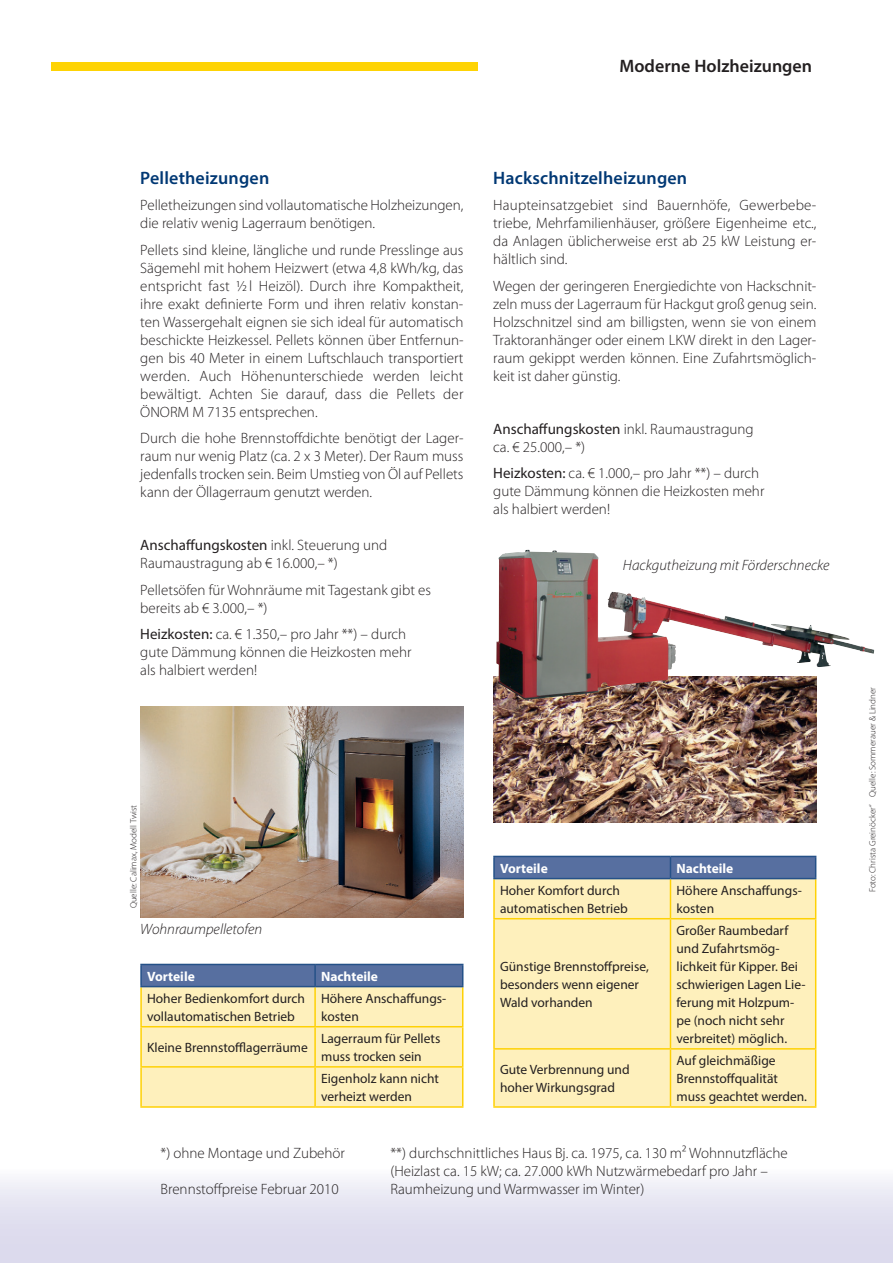
<style>
.page{position:relative;width:893px;height:1263px;background:#fff}
.page>*{position:absolute;margin:0;border:0;box-sizing:border-box;transform-origin:0 0}
.t1{font:600 18px "Myriad Pro";letter-spacing:.01em;color:#013874}
.t2{font:600 18px "Myriad Pro";color:#231f20}
.t3{font:300 15px/18px "Myriad Pro";color:#231f20}
.t4{font:italic 300 15px "Myriad Pro";color:#231f20}
.t5{font:13.5px/18px "Myriad Pro";color:#231f20}
.t6{font:700 13.5px "Myriad Pro";color:#fff}
.t7{font:300 9px "Myriad Pro";color:#231f20}
.s1{font-weight:400}
</style>
<div class="page">
<div style="left:495px;top:879px;width:320px;height:227px;background:#fef0bc"></div>
<hr style="left:493px;top:879px;width:2px;height:39px;background:#fed105">
<hr style="left:670px;top:879px;width:1px;height:39px;background:#fed105">
<hr style="left:815px;top:879px;width:1px;height:39px;background:#fed105">
<hr style="left:493px;top:918px;width:177px;height:1px;background:#fed105">
<hr style="left:493px;top:919px;width:2px;height:129px;background:#fed105">
<hr style="left:670px;top:918px;width:146px;height:1px;background:#fed105">
<hr style="left:670px;top:919px;width:1px;height:129px;background:#fed105">
<hr style="left:815px;top:919px;width:1px;height:129px;background:#fed105">
<hr style="left:493px;top:1048px;width:177px;height:1px;background:#fed105">
<hr style="left:493px;top:1049px;width:2px;height:57px;background:#fed105">
<hr style="left:670px;top:1048px;width:146px;height:1px;background:#fed105">
<hr style="left:670px;top:1049px;width:1px;height:57px;background:#fed105">
<hr style="left:815px;top:1049px;width:1px;height:57px;background:#fed105">
<hr style="left:493px;top:1106px;width:177px;height:2px;background:#fed105">
<hr style="left:670px;top:1106px;width:146px;height:2px;background:#fed105">
<hr style="left:493px;top:856px;width:177px;height:1px;background:#255188">
<hr style="left:493px;top:857px;width:2px;height:21px;background:#255188">
<svg style="left:494px;top:856px;width:322px;height:22px;background:#536c9e"></svg>
<hr style="left:493px;top:878px;width:177px;height:1px;background:#255188">
<hr style="left:670px;top:878px;width:146px;height:1px;background:#255188">
<hr style="left:140px;top:987px;width:2px;height:39px;background:#fed105">
<hr style="left:140px;top:1026px;width:175px;height:1px;background:#fed105">
<hr style="left:140px;top:1027px;width:2px;height:39px;background:#fed105">
<hr style="left:140px;top:1066px;width:175px;height:1px;background:#fed105">
<hr style="left:140px;top:1067px;width:2px;height:39px;background:#fed105">
<hr style="left:140px;top:1106px;width:175px;height:2px;background:#fed105">
<hr style="left:315px;top:1106px;width:148px;height:2px;background:#fed105">
<hr style="left:140px;top:964px;width:175px;height:1px;background:#255188">
<hr style="left:140px;top:965px;width:2px;height:21px;background:#255188">
<svg style="left:141px;top:964px;width:322px;height:143px;background:#e3dab0"></svg>
<hr style="left:140px;top:986px;width:175px;height:1px;background:#255188">
<hr style="left:315px;top:986px;width:148px;height:1px;background:#255188">
<div style="left:51px;top:62px;width:426px;height:8px;background:#fed304"></div>
<div style="left:0;top:1168px;width:893px;height:95px;background:linear-gradient(to bottom,#f5f6fa,#d5d3e9)"></div>
<img style="left:140px;top:706px;width:323px;height:211px">
<img style="left:493px;top:676px;width:323px;height:147px">
<img style="left:496px;top:550px;width:315px;height:150px">
<p class="t2" style="left:619px;top:54px;width:194px">Moderne Holzheizungen</p>
<p class="t1" style="left:140px;top:166px;width:131px">Pelletheizungen</p>
<p class="t3" style="left:140px;top:196px;width:325px">Pelletheizungen sind vollautomatische Holzheizungen, die relativ wenig Lagerraum benötigen.</p>
<p class="t3" style="left:140px;top:240px;width:325px;text-align:justify">Pellets sind kleine, längliche und runde Presslinge aus Sägemehl mit hohem Heizwert (etwa 4,8 kWh/kg, das entspricht fast ½l Heizöl). Durch ihre Kompaktheit, ihre exakt definierte Form und ihren relativ konstan&shy;ten Wassergehalt eignen sie sich ideal für automatisch beschickte Heizkessel. Pellets können über Entfernun&shy;gen bis 40 Meter in einem Luftschlauch transportiert werden. Auch Höhenunterschiede werden leicht bewältigt. Achten Sie darauf, dass die Pellets der ÖNORM M 7135 entsprechen.</p>
<p class="t3" style="left:140px;top:429px;width:325px;text-align:justify">Durch die hohe Brennstoffdichte benötigt der Lager&shy;raum nur wenig Platz (ca. 2 x 3 Meter). Der Raum muss jedenfalls trocken sein. Beim Umstieg von Öl auf Pellets kann der Öllagerraum genutzt werden.</p>
<p class="t3" style="left:140px;top:536px;width:248px"><span class="s1">Anschaffungskosten</span> inkl. Steuerung und<br>Raumaustragung ab € 16.000,– *)</p>
<p class="t3" style="left:140px;top:580px;width:292px">Pelletsöfen für Wohnräume mit Tagestank gibt es bereits ab € 3.000,– *)</p>
<p class="t3" style="left:140px;top:625px;width:273px"><span class="s1">Heizkosten:</span> ca. € 1.350,– pro Jahr **) – durch gute Dämmung können die Heizkosten mehr als halbiert werden!</p>
<p class="t1" style="left:493px;top:166px;width:195px">Hackschnitzelheizungen</p>
<p class="t3" style="left:493px;top:196px;width:325px;text-align:justify">Haupteinsatzgebiet sind Bauernhöfe, Gewerbebe&shy;triebe, Mehrfamilienhäuser, größere Eigenheime etc., da Anlagen üblicherweise erst ab 25 kW Leistung er&shy;hältlich sind.</p>
<p class="t3" style="left:493px;top:276px;width:325px;text-align:justify">Wegen der geringeren Energiedichte von Hackschnit&shy;zeln muss der Lagerraum für Hackgut groß genug sein.<br>Holzschnitzel sind am billigsten, wenn sie von einem Traktoranhänger oder einem LKW direkt in den Lager&shy;raum gekippt werden können. Eine Zufahrtsmöglich&shy;keit ist daher günstig.</p>
<p class="t3" style="left:493px;top:419px;width:262px"><span class="s1">Anschaffungskosten</span> inkl. Raumaustragung ca. € 25.000,– *)</p>
<p class="t3" style="left:493px;top:464px;width:273px"><span class="s1">Heizkosten:</span> ca. € 1.000,– pro Jahr **) – durch gute Dämmung können die Heizkosten mehr als halbiert werden!</p>
<p class="t4" style="left:623px;top:556px;width:208px">Hackgutheizung mit Förderschnecke</p>
<p class="t7" style="left:128px;top:908px;width:105px;rotate:-90deg">Quelle: Calimax, Modell Twist</p>
<p class="t4" style="left:140px;top:920px;width:123px">Wohnraumpelletofen</p>
<p class="t6" style="left:147px;top:967px;width:49px">Vorteile</p>
<p class="t6" style="left:321px;top:967px;width:58px">Nachteile</p>
<p class="t5" style="left:147px;top:989px;width:160px">Hoher Bedienkomfort durch vollautomatischen Betrieb</p>
<p class="t5" style="left:321px;top:989px;width:127px">Höhere Anschaffungs&shy;kosten</p>
<p class="t5" style="left:147px;top:1038px;width:162px">Kleine Brennstofflagerräume</p>
<p class="t5" style="left:321px;top:1029px;width:121px">Lagerraum für Pellets muss trocken sein</p>
<p class="t5" style="left:321px;top:1069px;width:119px">Eigenholz kann nicht verheizt werden</p>
<p class="t6" style="left:500px;top:859px;width:49px">Vorteile</p>
<p class="t6" style="left:676px;top:859px;width:58px">Nachteile</p>
<p class="t5" style="left:500px;top:881px;width:129px">Hoher Komfort durch automatischen Betrieb</p>
<p class="t5" style="left:676px;top:881px;width:127px">Höhere Anschaffungs&shy;kosten</p>
<p class="t5" style="left:500px;top:957px;width:150px">Günstige Brennstoffpreise, besonders wenn eigener<br>Wald vorhanden</p>
<p class="t5" style="left:676px;top:921px;width:131px">Großer Raumbedarf und Zufahrtsmög&shy;lichkeit für Kipper. Bei schwierigen Lagen Lie&shy;ferung mit Holzpum&shy;pe (noch nicht sehr verbreitet) möglich.</p>
<p class="t5" style="left:500px;top:1060px;width:131px">Gute Verbrennung und hoher Wirkungsgrad</p>
<p class="t5" style="left:676px;top:1051px;width:132px">Auf gleichmäßige<br>Brennstoffqualität muss geachtet werden.</p>
<p class="t3" style="left:161px;top:1144px;width:186px">*) ohne Montage und Zubehör</p>
<p class="t3" style="left:161px;top:1180px;width:180px">Brennstoffpreise Februar 2010</p>
<p class="t3" style="left:390px;top:1144px;width:399px">**) durchschnittliches Haus Bj. ca. 1975, ca. 130 m² Wohnnutzfläche (Heizlast ca. 15 kW; ca. 27.000 kWh Nutzwärmebedarf pro Jahr –<br>Raumheizung und Warmwasser im Winter)</p>
<p class="t7" style="left:867px;top:892px;width:207px;rotate:-90deg">Foto: Christa Greinöcker“ Quelle: Sommerauer &amp; Lindner</p>
</div>
